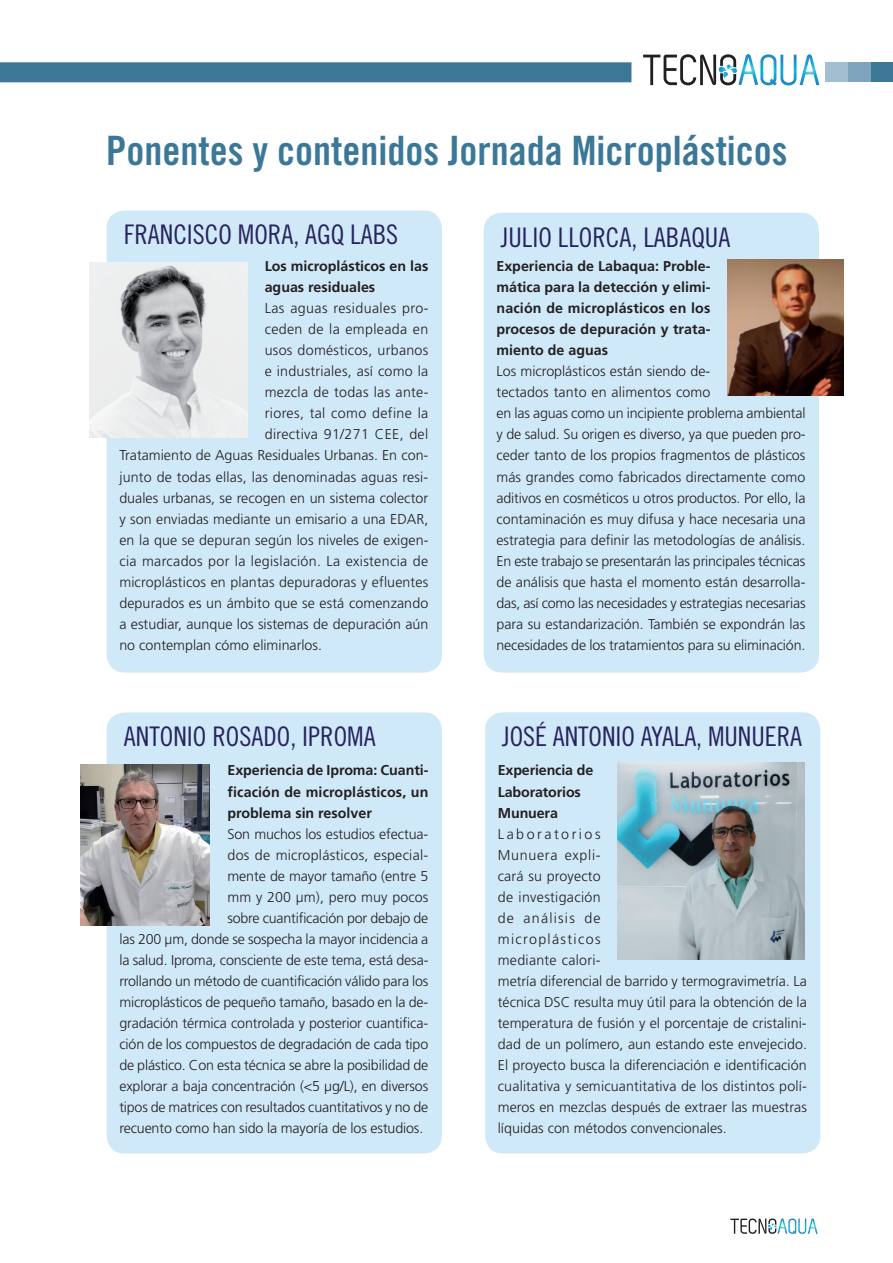
<style>
.page{position:relative;width:893px;height:1263px;background:#fff}
.page>*{position:absolute;margin:0;border:0;box-sizing:border-box;transform-origin:0 0}
.t1{font:40.5px "Trade Gothic Bold Cond Twenty";color:#3b7898}
.t2{font:27px "Trade Gothic Cond Eighteen";color:#27235f}
.t3{font:300 14.25px/21px "Frutiger";color:#231f20}
.t4{font:700 14.25px/21px "Frutiger";color:#231f20}
.t5{font:300 14.25px "Frutiger";letter-spacing:.025em;color:#231f20}
.t6{font:300 14.25px "Frutiger";letter-spacing:.02em;color:#231f20}
.t7{font:300 14.25px "Frutiger";letter-spacing:.03em;color:#231f20}
</style>
<div class="page">
<div style="left:0;top:62px;width:631px;height:20px;background:#3b7898"></div>
<div style="left:871px;top:62px;width:22px;height:20px;background:#3b7898"></div>
<div style="left:848px;top:62px;width:23px;height:20px;background:#7fa4be"></div>
<div style="left:825px;top:62px;width:23px;height:20px;background:#a4bed1"></div>
<svg style="left:643px;top:54px;width:176px;height:32px"></svg>
<svg style="left:730px;top:1218px;width:88px;height:16px"></svg>
<div style="left:107px;top:210px;width:335px;height:462px;background:#d0e9f8;border-radius:18px"></div>
<div style="left:484px;top:213px;width:335px;height:459px;background:#d0e9f8;border-radius:18px"></div>
<div style="left:107px;top:712px;width:335px;height:441px;background:#d0e9f8;border-radius:18px"></div>
<div style="left:485px;top:712px;width:335px;height:441px;background:#d0e9f8;border-radius:18px"></div>
<img style="left:89px;top:263px;width:159px;height:174px">
<img style="left:727px;top:259px;width:116px;height:136px">
<img style="left:81px;top:764px;width:129px;height:162px">
<img style="left:618px;top:762px;width:186px;height:198px">
<h1 class="t1" style="left:106px;top:126px;width:683px">Ponentes y contenidos Jornada Microplásticos</h1>
<h2 class="t2" style="left:124px;top:219px;width:276px">FRANCISCO MORA, AGQ LABS</h2>
<p class="t4" style="left:265px;top:256px;width:165px">Los microplásticos en las aguas residuales</p>
<p class="t7" style="left:265px;top:300px;width:165px">Las aguas residuales pro-</p>
<p class="t5" style="left:265px;top:321px;width:165px">ceden de la empleada en</p>
<p class="t6" style="left:265px;top:342px;width:165px">usos domésticos, urbanos</p>
<p class="t3" style="left:265px;top:361px;width:165px">e industriales, así como la</p>
<p class="t6" style="left:265px;top:384px;width:165px">mezcla de todas las ante-</p>
<p class="t5" style="left:265px;top:405px;width:165px">riores, tal como define la</p>
<p class="t5" style="left:265px;top:426px;width:165px">directiva 91/271 CEE, del</p>
<p class="t3" style="left:119px;top:445px;width:310px">Tratamiento de Aguas Residuales Urbanas. En con-</p>
<p class="t3" style="left:119px;top:466px;width:310px">junto de todas ellas, las denominadas aguas resi-</p>
<p class="t3" style="left:119px;top:487px;width:310px">duales urbanas, se recogen en un sistema colector</p>
<p class="t3" style="left:119px;top:508px;width:311px">y son enviadas mediante un emisario a una EDAR,</p>
<p class="t3" style="left:119px;top:529px;width:311px">en la que se depuran según los niveles de exigen-</p>
<p class="t5" style="left:119px;top:552px;width:310px">cia marcados por la legislación. La existencia de</p>
<p class="t3" style="left:119px;top:571px;width:310px">microplásticos en plantas depuradoras y efluentes</p>
<p class="t3" style="left:119px;top:592px;width:310px">depurados es un ámbito que se está comenzando</p>
<p class="t3" style="left:119px;top:613px;width:311px">a estudiar, aunque los sistemas de depuración aún</p>
<p class="t3" style="left:119px;top:634px;width:204px">no contemplan cómo eliminarlos.</p>
<h2 class="t2" style="left:124px;top:721px;width:253px">ANTONIO ROSADO, IPROMA</h2>
<p class="t4" style="left:227px;top:760px;width:202px;text-align:justify">Experiencia de Iproma: Cuanti&shy;ficación de microplásticos, un problema sin resolver</p>
<p class="t3" style="left:227px;top:823px;width:202px">Son muchos los estudios efectua-</p>
<p class="t6" style="left:227px;top:846px;width:202px">dos de microplásticos, especial-</p>
<p class="t3" style="left:227px;top:865px;width:202px">mente de mayor tamaño (entre 5</p>
<p class="t3" style="left:227px;top:886px;width:202px">mm y 200 µm), pero muy pocos</p>
<p class="t3" style="left:227px;top:907px;width:202px">sobre cuantificación por debajo de</p>
<p class="t3" style="left:119px;top:928px;width:310px">las 200 µm, donde se sospecha la mayor incidencia a</p>
<p class="t3" style="left:119px;top:949px;width:311px">la salud. Iproma, consciente de este tema, está desa-</p>
<p class="t3" style="left:119px;top:970px;width:311px">rrollando un método de cuantificación válido para los</p>
<p class="t3" style="left:119px;top:991px;width:310px">microplásticos de pequeño tamaño, basado en la de-</p>
<p class="t3" style="left:119px;top:1012px;width:310px">gradación térmica controlada y posterior cuantifica-</p>
<p class="t3" style="left:119px;top:1033px;width:310px">ción de los compuestos de degradación de cada tipo</p>
<p class="t3" style="left:119px;top:1054px;width:310px">de plástico. Con esta técnica se abre la posibilidad de</p>
<p class="t3" style="left:119px;top:1075px;width:310px">explorar a baja concentración (&lt;5 µg/L), en diversos</p>
<p class="t3" style="left:119px;top:1096px;width:310px">tipos de matrices con resultados cuantitativos y no de</p>
<p class="t3" style="left:119px;top:1117px;width:305px">recuento como han sido la mayoría de los estudios.</p>
<h2 class="t2" style="left:501px;top:221px;width:231px">JU LIO LLORCA, LABAQUA</h2>
<p class="t4" style="left:496px;top:256px;width:216px;text-align:justify">Experiencia de Labaqua: Proble&shy;mática para la detección y elimi&shy;nación de microplásticos en los procesos de depuración y trata&shy;miento de aguas</p>
<p class="t3" style="left:496px;top:361px;width:311px">Los microplásticos están siendo de-<br>tectados tanto en alimentos como<br>en las aguas como un incipiente problema ambiental y de salud. Su origen es diverso, ya que pueden pro&shy;ceder tanto de los propios fragmentos de plásticos más grandes como fabricados directamente como aditivos en cosméticos u otros productos. Por ello, la contaminación es muy difusa y hace necesaria una estrategia para definir las metodologías de análisis.<br>En este trabajo se presentarán las principales técnicas de análisis que hasta el momento están desarrolla&shy;das, así como las necesidades y estrategias necesarias para su estandarización. También se expondrán las necesidades de los tratamientos para su eliminación.</p>
<h2 class="t2" style="left:502px;top:720px;width:301px">JOSÉ ANTONIO AYALA, MUNUERa</h2>
<p class="t4" style="left:498px;top:760px;width:97px">Experiencia de<br>Laboratorios<br>Munuera</p>
<p class="t3" style="left:498px;top:823px;width:311px">Laboratorios<br>Munuera expli-<br>cará su proyecto<br>de investigación<br>de análisis de<br>microplásticos<br>mediante calori-<br>metría diferencial de barrido y termogravimetría. La técnica DSC resulta muy útil para la obtención de la temperatura de fusión y el porcentaje de cristalini&shy;dad de un polímero, aun estando este envejecido.<br>El proyecto busca la diferenciación e identificación cualitativa y semicuantitativa de los distintos polí&shy;meros en mezclas después de extraer las muestras líquidas con métodos convencionales.</p>
</div>
